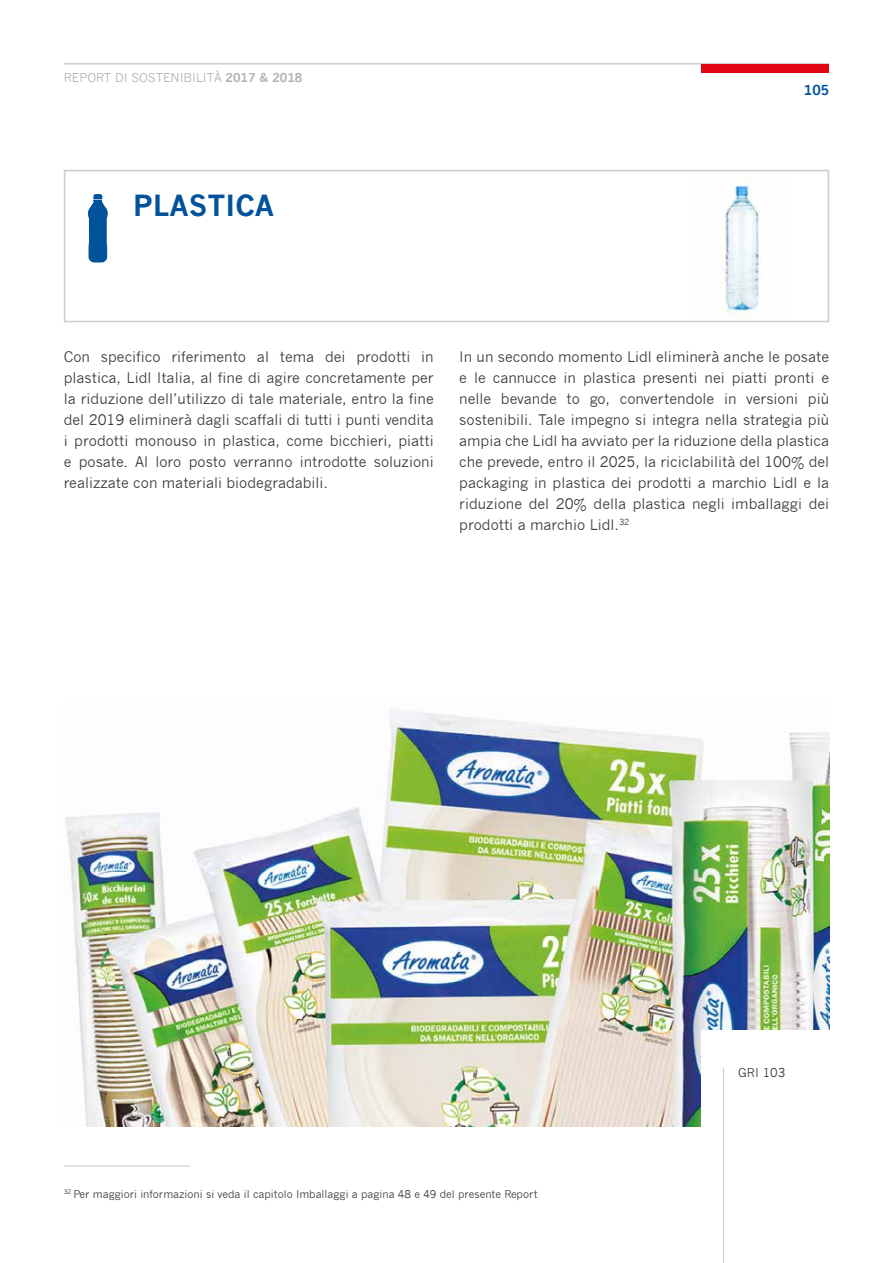
<style>
.page{position:relative;width:893px;height:1263px;background:#fff}
.page>*{position:absolute;margin:0;border:0;box-sizing:border-box;transform-origin:0 0}
.t1{font:700 28.5px "News Gothic";color:#00539b}
.t2{font:14.25px/21px "News Gothic";color:#3c3c3b;text-align:justify}
.t3{font:700 13.5px "News Gothic";color:#00539b}
.t4{font:12px "News Gothic";color:#b3b2b2}
.t5{font:12px "News Gothic";color:#3c3c3b}
.t6{font:10.5px "News Gothic";color:#3c3c3b}
.s1{font-weight:700}
</style>
<div class="page">
<hr style="left:64px;top:63px;width:765px;height:2px;background:#d0d0d0">
<div style="left:702px;top:64px;width:127px;height:9px;background:#e30613"></div>
<div style="left:64px;top:170px;width:765px;height:152px;border:2px solid #d0d0d0"></div>
<img style="left:725px;top:177px;width:36px;height:142px">
<svg style="left:87px;top:194px;width:21px;height:68px"></svg>
<hr style="left:64px;top:1165px;width:126px;height:1px;background:#d0d0d0">
<img style="left:65px;top:711px;width:764px;height:415px">
<div style="left:702px;top:1030px;width:191px;height:233px;background:#fff"></div>
<hr style="left:723px;top:1067px;width:1px;height:196px;background:#d0d0d0">
<p class="t4" style="left:64px;top:71px;width:240px">REPORT DI SOSTENIBILITÀ <span class="s1">2017 &amp; 2018</span></p>
<h1 class="t1" style="left:133px;top:188px;width:143px">PLASTICA</h1>
<p class="t3" style="left:804px;top:82px;width:27px">105</p>
<p class="t2" style="left:64px;top:346px;width:371px">Con specifico riferimento al tema dei prodotti in plastica, Lidl Italia, al fine di agire concretamente per la riduzione dell’utilizzo di tale materiale, entro la fine del 2019 eliminerà dagli scaffali di tutti i punti vendita i prodotti monouso in plastica, come bicchieri, piatti e posate. Al loro posto verranno introdotte soluzioni realizzate con materiali biodegradabili.</p>
<p class="t2" style="left:459px;top:346px;width:371px">In un secondo momento Lidl eliminerà anche le posate e le cannucce in plastica presenti nei piatti pronti e nelle bevande to go, convertendole in versioni più sostenibili. Tale impegno si integra nella strategia più ampia che Lidl ha avviato per la riduzione della plastica che prevede, entro il 2025, la riciclabilità del 100% del packaging in plastica dei prodotti a marchio Lidl e la riduzione del 20% della plastica negli imballaggi dei prodotti a marchio Lidl.<sup>32</sup></p>
<p class="t6" style="left:64px;top:1187px;width:475px"><sup>32</sup> Per maggiori informazioni si veda il capitolo Imballaggi a pagina 48 e 49 del presente Report</p>
<p class="t5" style="left:738px;top:1066px;width:48px">GRI 103</p>
</div>
